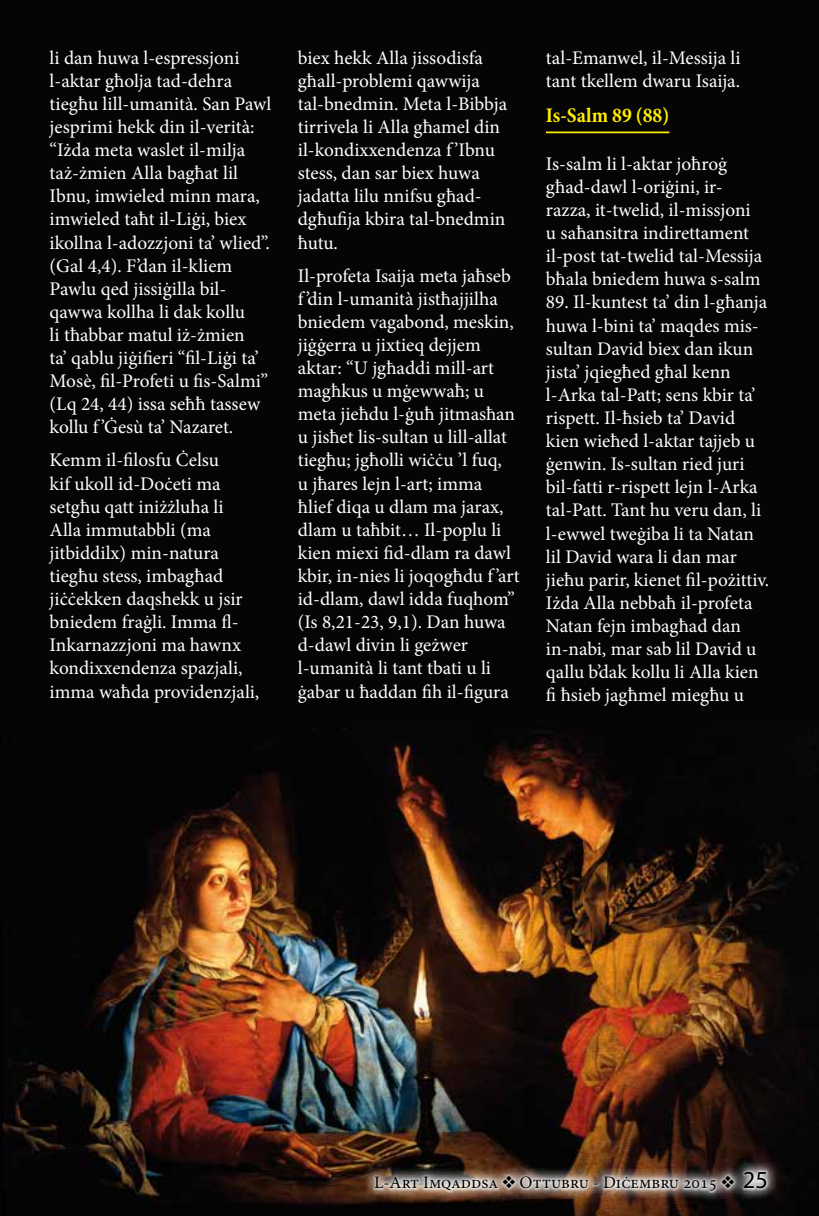
<style>
.page{position:relative;width:819px;height:1216px;background:#fff}
.page>*{position:absolute;margin:0;border:0;box-sizing:border-box;transform-origin:0 0}
.t1{font:700 condensed 21px "Minion Pro";color:#ffed00}
.t2{font:19.25px/23.1px "Minion Pro";color:#fff}
.t3{font:17.5px "Minion Pro";color:#000}
.s1{font-family:"Myriad Pro";font-size:24.5px}
</style>
<div class="page">
<div style="left:0;top:0;width:819px;height:1215px;background:#050506"></div>
<img style="left:2px;top:732px;width:799px;height:483px">
<hr style="left:546px;top:131px;width:123px;height:2px;background:#ffed00">
<svg style="left:362px;top:1158px;width:416px;height:45px"></svg>
<img style="left:372px;top:1169px;width:397px;height:24px">
<p class="t2" style="left:50px;top:46px;width:223px">li dan huwa l-espressjoni l-aktar għolja tad-dehra tiegħu lill-umanità. San Pawl jesprimi hekk din il-verità: “Iżda meta waslet il-milja taż-żmien Alla bagħat lil<br>Ibnu, imwieled minn mara, imwieled taħt il-Liġi, biex ikollna l-adozzjoni ta’ wlied”. (Gal 4,4). F’dan il-kliem<br>Pawlu qed jissiġilla bil&shy;qawwa kollha li dak kollu<br>li tħabbar matul iż-żmien<br>ta’ qablu jiġifieri “fil-Liġi ta’<br>Mosè, fil-Profeti u fis-Salmi” (Lq 24, 44) issa seħħ tassew kollu f ’Ġesù ta’ Nazaret.</p>
<p class="t2" style="left:50px;top:449px;width:211px">Kemm il-filosfu Ċelsu<br>kif ukoll id-Doċeti ma setgħu qatt iniżżluha li<br>Alla immutabbli (ma jitbiddilx) min-natura tiegħu stess, imbagħad jiċċekken daqshekk u jsir bniedem fraġli. Imma fl-<br>Inkarnazzjoni ma hawnx kondixxendenza spazjali, imma waħda providenzjali,</p>
<p class="t2" style="left:298px;top:46px;width:211px">biex hekk Alla jissodisfa għall-problemi qawwija tal-bnedmin. Meta l-Bibbja tirrivela li Alla għamel din il-kondixxendenza f ’Ibnu stess, dan sar biex huwa jadatta lilu nnifsu għad&shy;dgħufija kbira tal-bnedmin ħutu.</p>
<p class="t2" style="left:298px;top:264px;width:223px">Il-profeta Isaija meta jaħseb f ’din l-umanità jistħajjilha bniedem vagabond, meskin, jiġġerra u jixtieq dejjem aktar: “U jgħaddi mill-art magħkus u mġewwaħ; u meta jieħdu l-ġuħ jitmasħan u jisħet lis-sultan u lill-allat tiegħu; jgħolli wiċċu ’l fuq,<br>u jħares lejn l-art; imma ħlief diqa u dlam ma jarax, dlam u taħbit… Il-poplu li kien miexi fid-dlam ra dawl kbir, in-nies li joqogħdu f ’art id-dlam, dawl idda fuqhom” (Is 8,21-23, 9,1). Dan huwa d-dawl divin li geżwer l-umanità li tant tbati u li ġabar u ħaddan fih il-figura</p>
<p class="t2" style="left:546px;top:46px;width:196px">tal-Emanwel, il-Messija li tant tkellem dwaru Isaija.</p>
<p class="t1" style="left:546px;top:101px;width:125px">Is-Salm 89 (88)</p>
<p class="t2" style="left:546px;top:152px;width:218px">Is-salm li l-aktar joħroġ għad-dawl l-oriġini, ir&shy;razza, it-twelid, il-missjoni u saħansitra indirettament il-post tat-twelid tal-Messija bħala bniedem huwa s-salm</p>
<p class="t2" style="left:546px;top:291px;width:225px">89. Il-kuntest ta’ din l-għanja huwa l-bini ta’ maqdes mis&shy;sultan David biex dan ikun jista’ jqiegħed għal kenn l-Arka tal-Patt; sens kbir ta’ rispett. Il-ħsieb ta’ David kien wieħed l-aktar tajjeb u ġenwin. Is-sultan ried juri bil-fatti r-rispett lejn l-Arka tal-Patt. Tant hu veru dan, li l-ewwel tweġiba li ta Natan lil David wara li dan mar jieħu parir, kienet fil-pożittiv.<br>Iżda Alla nebbaħ il-profeta<br>Natan fejn imbagħad dan in-nabi, mar sab lil David u qallu b’dak kollu li Alla kien fi ħsieb jagħmel miegħu u</p>
<p class="t3" style="left:374px;top:1170px;width:395px">L-Art Imqaddsa ❖ Ottubru - Diċembru 2015 ❖ <span class="s1">25</span></p>
</div>
